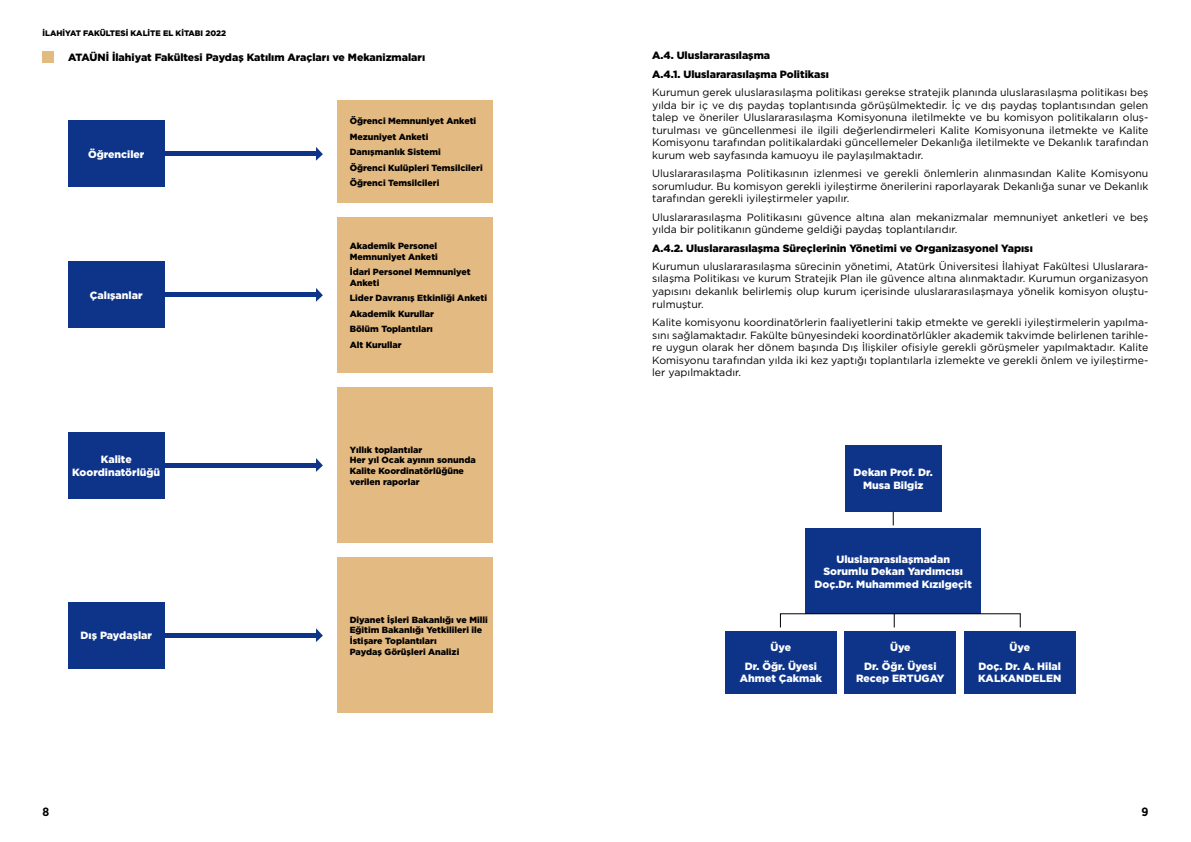
<style>
.page{position:relative;width:1191px;height:842px;background:#fff}
.page>*{position:absolute;margin:0;border:0;box-sizing:border-box;transform-origin:0 0}
.t1{font:700 12px "Gotham Narrow";color:#000}
.t2{font:10.5px/12.6px "Gotham";color:#000;text-align:justify}
.t3{font:900 10.5px/12.6px "Gotham";color:#fff;text-align:center}
.t4{font:900 10.5px/18.3px "Gotham";color:#000}
.t5{font:900 8.9px/10.7px "Gotham";color:#000}
.t6{font:900 8px "Gotham";color:#000}
</style>
<div class="page">
<div style="left:68px;top:120px;width:96px;height:67px;background:#0d3488"></div>
<div style="left:68px;top:261px;width:96px;height:67px;background:#0d3488"></div>
<div style="left:68px;top:432px;width:96px;height:66px;background:#0d3488"></div>
<div style="left:68px;top:602px;width:96px;height:66px;background:#0d3488"></div>
<div style="left:338px;top:100px;width:155px;height:103px;background:#e3ba82"></div>
<div style="left:338px;top:217px;width:155px;height:156px;background:#e3ba82"></div>
<div style="left:338px;top:387px;width:155px;height:156px;background:#e3ba82"></div>
<div style="left:338px;top:557px;width:155px;height:156px;background:#e3ba82"></div>
<hr style="left:164px;top:152px;width:152px;height:4px;background:#0d3488">
<hr style="left:164px;top:293px;width:152px;height:4px;background:#0d3488">
<hr style="left:164px;top:463px;width:152px;height:4px;background:#0d3488">
<hr style="left:164px;top:633px;width:152px;height:4px;background:#0d3488">
<svg style="left:316px;top:147px;width:7px;height:14px"></svg>
<svg style="left:316px;top:288px;width:7px;height:14px"></svg>
<svg style="left:316px;top:458px;width:7px;height:14px"></svg>
<svg style="left:316px;top:628px;width:7px;height:14px"></svg>
<div style="left:43px;top:51px;width:11px;height:12px;background:#e3ba82"></div>
<div style="left:845px;top:445px;width:96px;height:67px;background:#0d3488"></div>
<div style="left:805px;top:528px;width:176px;height:86px;background:#0d3488"></div>
<div style="left:725px;top:632px;width:111px;height:62px;background:#0d3488"></div>
<div style="left:844px;top:632px;width:112px;height:62px;background:#0d3488"></div>
<div style="left:964px;top:632px;width:111px;height:62px;background:#0d3488"></div>
<svg style="left:892px;top:512px;width:1px;height:13px"></svg>
<svg style="left:779px;top:613px;width:242px;height:15px"></svg>
<p class="t6" style="left:43px;top:27px;width:185px">İLAHİYAT FAKÜLTESİ KALİTE EL KİTABI 2022</p>
<p class="t4" style="left:68px;top:48px;width:359px">ATAÜNİ İlahiyat Fakültesi Paydaş Katılım Araçları ve Mekanizmaları</p>
<p class="t3" style="left:88px;top:148px;width:58px">Öğrenciler</p>
<p class="t3" style="left:90px;top:289px;width:54px">Çalışanlar</p>
<p class="t3" style="left:72px;top:453px;width:89px">Kalite<br>Koordinatörlüğü</p>
<p class="t3" style="left:80px;top:629px;width:73px">Dış Paydaşlar</p>
<p class="t5" style="left:350px;top:113px;width:135px;line-height:15.5px">Öğrenci Memnuniyet Anketi<br>Mezuniyet Anketi<br>Danışmanlık Sistemi<br>Öğrenci Kulüpleri Temsilcileri<br>Öğrenci Temsilcileri</p>
<p class="t5" style="left:350px;top:240px;width:90px">Akademik Personel<br>Memnuniyet Anketi</p>
<p class="t5" style="left:350px;top:267px;width:122px">İdari Personel Memnuniyet<br>Anketi</p>
<p class="t5" style="left:350px;top:290px;width:139px;line-height:15.5px">Lider Davranış Etkinliği Anketi<br>Akademik Kurullar<br>Bölüm Toplantıları<br>Alt Kurullar</p>
<p class="t5" style="left:350px;top:444px;width:127px">Yıllık toplantılar<br>Her yıl Ocak ayının sonunda<br>Kalite Koordinatörlüğüne verilen raporlar</p>
<p class="t5" style="left:350px;top:614px;width:139px">Diyanet İşleri Bakanlığı ve Milli<br>Eğitim Bakanlığı Yetkilileri ile<br>İstişare Toplantıları<br>Paydaş Görüşleri Analizi</p>
<p class="t4" style="left:652px;top:46px;width:178px">A.4. Uluslararasılaşma<br>A.4.1. Uluslararasılaşma Politikası</p>
<p class="t2" style="left:652px;top:86px;width:498px">Kurumun gerek uluslarasılaşma politikası gerekse stratejik planında uluslarasılaşma politikası beş yılda bir iç ve dış paydaş toplantısında görüşülmektedir. İç ve dış paydaş toplantısından gelen talep ve öneriler Uluslararasılaşma Komisyonuna iletilmekte ve bu komisyon politikaların oluş&shy;turulması ve güncellenmesi ile ilgili değerlendirmeleri Kalite Komisyonuna iletmekte ve Kalite Komisyonu tarafından politikalardaki güncellemeler Dekanlığa iletilmekte ve Dekanlık tarafından kurum web sayfasında kamuoyu ile paylaşılmaktadır.</p>
<p class="t2" style="left:652px;top:167px;width:498px">Uluslararasılaşma Politikasının izlenmesi ve gerekli önlemlerin alınmasından Kalite Komisyonu sorumludur. Bu komisyon gerekli iyileştirme önerilerini raporlayarak Dekanlığa sunar ve Dekanlık tarafından gerekli iyileştirmeler yapılır.</p>
<p class="t2" style="left:652px;top:210px;width:498px">Uluslararasılaşma Politikasını güvence altına alan mekanizmalar memnuniyet anketleri ve beş yılda bir politikanın gündeme geldiği paydaş toplantılarıdır.</p>
<p class="t4" style="left:652px;top:239px;width:382px">A.4.2. Uluslararasılaşma Süreçlerinin Yönetimi ve Organizasyonel Yapısı</p>
<p class="t2" style="left:652px;top:260px;width:498px">Kurumun uluslararasılaşma sürecinin yönetimi, Atatürk Üniversitesi İlahiyat Fakültesi Uluslarara&shy;sılaşma Politikası ve kurum Stratejik Plan ile güvence altına alınmaktadır. Kurumun organizasyon yapısını dekanlık belirlemiş olup kurum içerisinde uluslararasılaşmaya yönelik komisyon oluştu&shy;rulmuştur.</p>
<p class="t2" style="left:652px;top:316px;width:498px">Kalite komisyonu koordinatörlerin faaliyetlerini takip etmekte ve gerekli iyileştirmelerin yapılma&shy;sını sağlamaktadır. Fakülte bünyesindeki koordinatörlükler akademik takvimde belirlenen tarihle&shy;re uygun olarak her dönem başında Dış İlişkiler ofisiyle gerekli görüşmeler yapılmaktadır. Kalite Komisyonu tarafından yılda iki kez yaptığı toplantılarla izlemekte ve gerekli önlem ve iyileştirme&shy;ler yapılmaktadır.</p>
<p class="t3" style="left:853px;top:466px;width:81px">Dekan Prof. Dr.<br>Musa Bilgiz</p>
<p class="t3" style="left:814px;top:552px;width:159px">Uluslararasılaşmadan<br>Sorumlu Dekan Yardımcısı<br>Doç.Dr. Muhammed Kızılgeçit</p>
<p class="t3" style="left:744px;top:638px;width:74px;line-height:18.3px">Üye<br>Dr. Öğr. Üyesi</p>
<p class="t3" style="left:740px;top:672px;width:84px">Ahmet Çakmak</p>
<p class="t3" style="left:864px;top:638px;width:74px;line-height:18.3px">Üye<br>Dr. Öğr. Üyesi</p>
<p class="t3" style="left:856px;top:672px;width:90px">Recep ERTUGAY</p>
<p class="t3" style="left:978px;top:638px;width:84px;line-height:18.3px">Üye<br>Doç. Dr. A. Hilal</p>
<p class="t3" style="left:978px;top:672px;width:85px">KALKANDELEN</p>
<p class="t1" style="left:43px;top:804px;width:8px">8</p>
<p class="t1" style="left:1141px;top:804px;width:8px">9</p>
</div>
